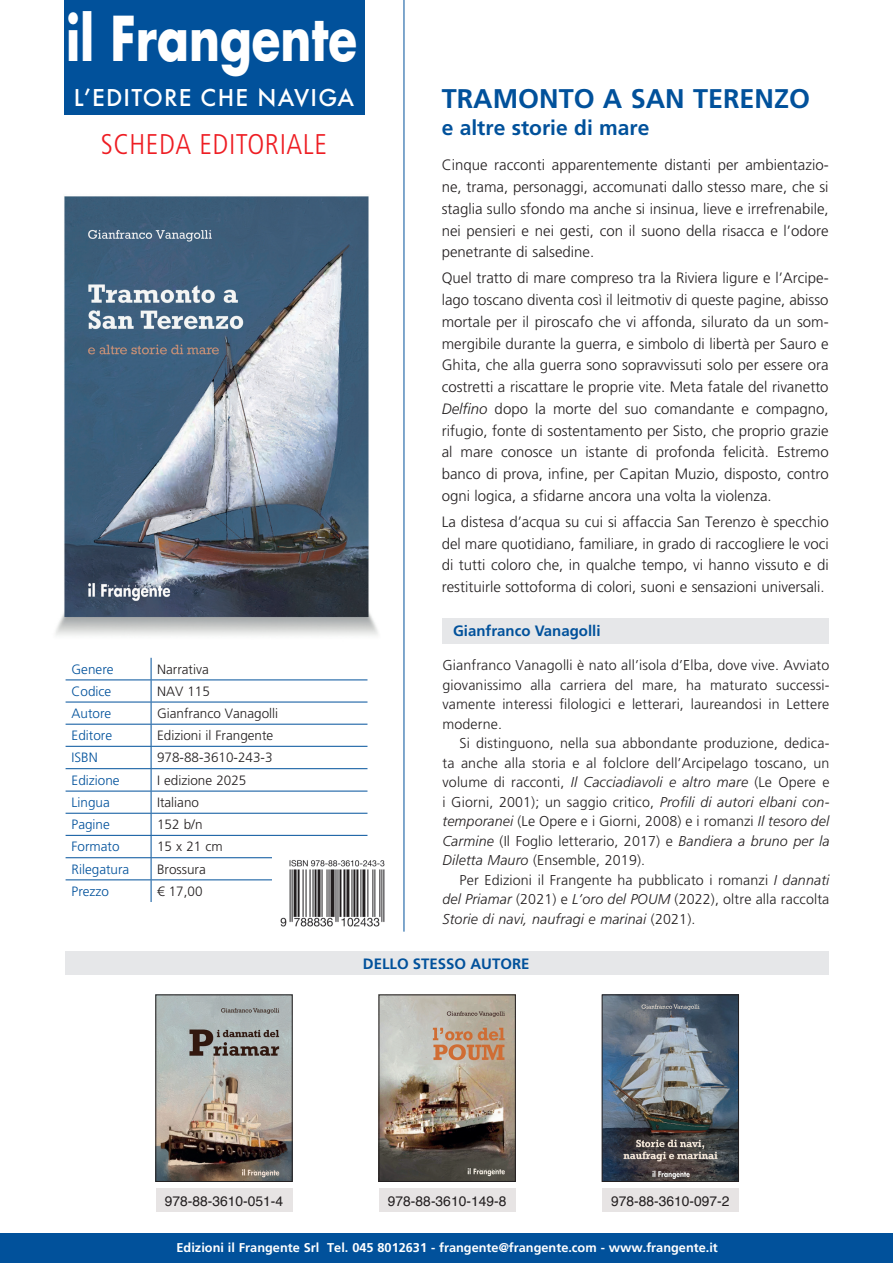
<style>
.page{position:relative;width:893px;height:1263px;background:#fff}
.page>*{position:absolute;margin:0;border:0;box-sizing:border-box;transform-origin:0 0}
.t1{font:700 60.15px "Futura Std";color:#fff;scale:.78 1}
.t2{font:300 condensed 28.5px "Frutiger LT Std";letter-spacing:.02em;color:#ee1d23}
.t3{font:700 27px "Frutiger LT Std";color:#01519b}
.t4{font:500 22.5px "Futura";letter-spacing:.05em;color:#fff}
.t5{font:700 21px "Frutiger LT Std";color:#01519b}
.t6{font:300 15px/21.8px "Frutiger LT Std";color:#231f20;text-align:justify}
.t7{font:700 15px "Frutiger LT Std";color:#01519b}
.t8{font:300 14.25px/19.5px "Frutiger LT Std";letter-spacing:.01em;color:#231f20;text-align:justify}
.t9{font:13.8px "Helvetica";color:#231f20}
.t10{font:300 13.5px "Frutiger LT Std";color:#231f20}
.t11{font:300 13.5px "Frutiger LT Std";color:#01519b}
.t12{font:700 12.75px "Frutiger LT Std";color:#fff}
.s1{font-style:italic}
</style>
<div class="page">
<div style="left:0;top:1234px;width:893px;height:29px;background:#01519b"></div>
<hr style="left:66px;top:702px;width:85px;height:1px;background:#01519b">
<hr style="left:151px;top:702px;width:216px;height:1px;background:#01519b">
<hr style="left:66px;top:724px;width:85px;height:1px;background:#01519b">
<hr style="left:151px;top:724px;width:216px;height:1px;background:#01519b">
<hr style="left:66px;top:746px;width:85px;height:1px;background:#01519b">
<hr style="left:151px;top:746px;width:216px;height:1px;background:#01519b">
<hr style="left:66px;top:768px;width:85px;height:1px;background:#01519b">
<hr style="left:151px;top:768px;width:216px;height:1px;background:#01519b">
<hr style="left:66px;top:791px;width:85px;height:1px;background:#01519b">
<hr style="left:151px;top:791px;width:216px;height:1px;background:#01519b">
<hr style="left:66px;top:813px;width:85px;height:1px;background:#01519b">
<hr style="left:151px;top:813px;width:216px;height:1px;background:#01519b">
<hr style="left:66px;top:835px;width:85px;height:1px;background:#01519b">
<hr style="left:151px;top:835px;width:216px;height:1px;background:#01519b">
<hr style="left:66px;top:857px;width:85px;height:1px;background:#01519b">
<hr style="left:151px;top:857px;width:216px;height:1px;background:#01519b">
<hr style="left:66px;top:879px;width:85px;height:1px;background:#01519b">
<hr style="left:151px;top:879px;width:216px;height:1px;background:#01519b">
<svg style="left:151px;top:658px;width:1px;height:244px"></svg>
<hr style="left:66px;top:679px;width:85px;height:1px;background:#01519b">
<hr style="left:151px;top:679px;width:216px;height:1px;background:#01519b">
<div style="left:442px;top:618px;width:387px;height:26px;background:#e6e7e9"></div>
<div style="left:66px;top:951px;width:763px;height:23px;background:#e6e7e9"></div>
<img style="left:158px;top:997px;width:132px;height:183px">
<div style="left:156px;top:995px;width:136px;height:187px;border:1px solid #231f20"></div>
<hr style="left:404px;top:0;width:1px;height:932px;background:#01519b">
<img style="left:273px;top:857px;width:112px;height:70px">
<img style="left:55px;top:196px;width:323px;height:440px">
<div style="left:156px;top:1188px;width:136px;height:24px;background:#e7e4e4"></div>
<div style="left:64px;top:0;width:300px;height:115px;background:#01519b"></div>
<img style="left:381px;top:997px;width:133px;height:183px">
<div style="left:379px;top:995px;width:137px;height:187px;border:1px solid #231f20"></div>
<div style="left:379px;top:1188px;width:137px;height:24px;background:#e7e4e4"></div>
<img style="left:604px;top:997px;width:133px;height:183px">
<div style="left:602px;top:995px;width:137px;height:187px;border:1px solid #231f20"></div>
<div style="left:602px;top:1188px;width:137px;height:24px;background:#e7e4e4"></div>
<h1 class="t1" style="left:66px;top:-1px;width:375px">il Frangente</h1>
<h3 class="t4" style="left:74px;top:82px;width:282px">L’EDITORE CHE NAVIGA</h3>
<h2 class="t2" style="left:101px;top:128px;width:228px">SCHEDA EDITORIALE</h2>
<h3 class="t3" style="left:442px;top:83px;width:370px">TRAMONTO A SAN TERENZO</h3>
<h3 class="t5" style="left:442px;top:116px;width:209px">e altre storie di mare</h3>
<p class="t6" style="left:442px;top:154px;width:388px">Cinque racconti apparentemente distanti per ambientazio&shy;ne, trama, personaggi, accomunati dallo stesso mare, che si staglia sullo sfondo ma anche si insinua, lieve e irrefrenabile, nei pensieri e nei gesti, con il suono della risacca e l’odore penetrante di salsedine.</p>
<p class="t6" style="left:442px;top:267px;width:388px">Quel tratto di mare compreso tra la Riviera ligure e l’Arcipe&shy;lago toscano diventa così il leitmotiv di queste pagine, abisso mortale per il piroscafo che vi affonda, silurato da un som&shy;mergibile durante la guerra, e simbolo di libertà per Sauro e Ghita, che alla guerra sono sopravvissuti solo per essere ora costretti a riscattare le proprie vite. Meta fatale del rivanetto <span class="s1">Delfino</span> dopo la morte del suo comandante e compagno, rifugio, fonte di sostentamento per Sisto, che proprio grazie al mare conosce un istante di profonda felicità. Estremo banco di prova, infine, per Capitan Muzio, disposto, contro ogni logica, a sfidarne ancora una volta la violenza.</p>
<p class="t6" style="left:442px;top:511px;width:388px">La distesa d’acqua su cui si affaccia San Terenzo è specchio del mare quotidiano, familiare, in grado di raccogliere le voci di tutti coloro che, in qualche tempo, vi hanno vissuto e di restituirle sottoforma di colori, suoni e sensazioni universali.</p>
<p class="t11" style="left:72px;top:662px;width:43px">Genere</p>
<p class="t10" style="left:157px;top:662px;width:53px">Narrativa</p>
<p class="t11" style="left:72px;top:684px;width:41px">Codice</p>
<p class="t10" style="left:157px;top:684px;width:54px">NAV 115</p>
<p class="t11" style="left:72px;top:706px;width:41px">Autore</p>
<p class="t10" style="left:157px;top:706px;width:123px">Gianfranco Vanagolli</p>
<p class="t11" style="left:72px;top:728px;width:42px">Editore</p>
<p class="t10" style="left:157px;top:728px;width:118px">Edizioni il Frangente</p>
<p class="t11" style="left:72px;top:750px;width:28px">ISBN</p>
<p class="t10" style="left:157px;top:750px;width:117px">978-88-3610-243-3</p>
<p class="t11" style="left:72px;top:772px;width:50px">Edizione</p>
<p class="t10" style="left:157px;top:772px;width:91px">I edizione 2025</p>
<p class="t11" style="left:72px;top:795px;width:40px">Lingua</p>
<p class="t10" style="left:157px;top:795px;width:43px">Italiano</p>
<p class="t11" style="left:72px;top:817px;width:40px">Pagine</p>
<p class="t10" style="left:157px;top:817px;width:47px">152 b/n</p>
<p class="t11" style="left:72px;top:839px;width:49px">Formato</p>
<p class="t10" style="left:157px;top:839px;width:67px">15 x 21 cm</p>
<p class="t11" style="left:72px;top:861px;width:59px">Rilegatura</p>
<p class="t10" style="left:157px;top:861px;width:50px">Brossura</p>
<p class="t11" style="left:72px;top:884px;width:39px">Prezzo</p>
<p class="t10" style="left:157px;top:884px;width:47px">€ 17,00</p>
<p class="t7" style="left:453px;top:621px;width:149px">Gianfranco Vanagolli</p>
<p class="t8" style="left:442px;top:656px;width:388px">Gianfranco Vanagolli è nato all’isola d’Elba, dove vive. Avviato giovanissimo alla carriera del mare, ha maturato successi&shy;vamente interessi filologici e letterari, laureandosi in Lettere moderne.</p>
<p class="t8" style="left:442px;top:734px;width:388px;text-indent:17px">Si distinguono, nella sua abbondante produzione, dedica&shy;ta anche alla storia e al folclore dell’Arcipelago toscano, un volume di racconti, <span class="s1">Il Cacciadiavoli e altro mare</span> (Le Opere e i Giorni, 2001); un saggio critico, <span class="s1">Profili di autori elbani con&shy;temporanei</span> (Le Opere e i Giorni, 2008) e i romanzi <span class="s1">Il tesoro del Carmine</span> (Il Foglio letterario, 2017) e <span class="s1">Bandiera a bruno per la Diletta Mauro</span> (Ensemble, 2019).</p>
<p class="t8" style="left:442px;top:870px;width:388px;text-indent:17px">Per Edizioni il Frangente ha pubblicato i romanzi <span class="s1">I dannati del Priamar</span> (2021) e <span class="s1">L’oro del POUM</span> (2022), oltre alla raccolta <span class="s1">Storie di navi, naufragi e marinai</span> (2021).</p>
<p class="t7" style="left:363px;top:955px;width:168px">DELLO STESSO AUTORE</p>
<p class="t9" style="left:165px;top:1190px;width:120px">978-88-3610-051-4</p>
<p class="t9" style="left:388px;top:1190px;width:120px">978-88-3610-149-8</p>
<p class="t9" style="left:611px;top:1190px;width:120px">978-88-3610-097-2</p>
<p class="t12" style="left:177px;top:1240px;width:543px">Edizioni il Frangente Srl Tel. 045 8012631 - frangente@frangente.com - www.frangente.it</p>
</div>
